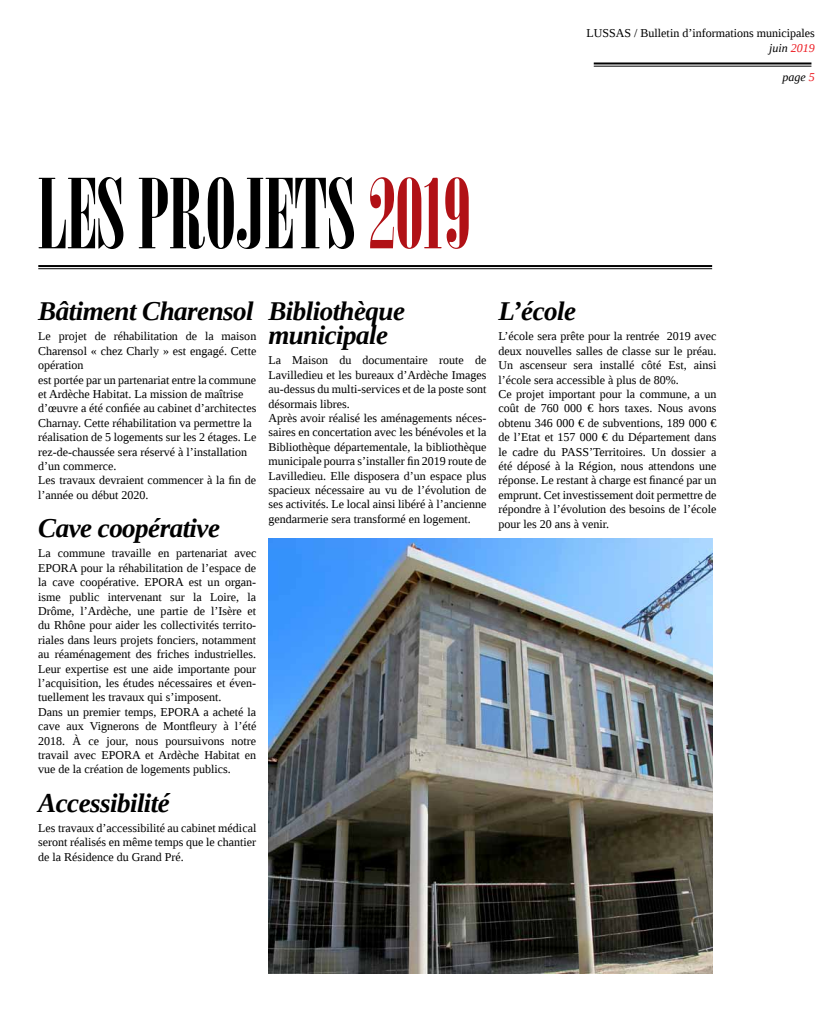
<style>
.page{position:relative;width:837px;height:1018px;background:#fff}
.page>*{position:absolute;margin:0;border:0;box-sizing:border-box;transform-origin:0 0}
.t1{font:96px "Bodoni MT Poster Compressed";color:#000}
.t2{font:italic 700 27px/24px "Liberation Serif";letter-spacing:-.02em;color:#000}
.t3{font:12px/14.4px "Liberation Serif";color:#000}
.t4{font:italic 12px "Liberation Serif";color:#000}
.s1{font-style:italic}
.s2{font-style:italic;color:#ed1d24}
.s3{color:#ed1d24}
.s4{color:#b11116}
</style>
<div class="page">
<hr style="left:38px;top:265px;width:673px;height:2px;background:#000">
<hr style="left:38px;top:268px;width:673px;height:1px;background:#000">
<hr style="left:593px;top:62px;width:218px;height:2px;background:#000">
<hr style="left:593px;top:66px;width:218px;height:1px;background:#000">
<img style="left:268px;top:539px;width:443px;height:434px">
<p class="t3" style="left:586px;top:26px;width:230px;text-align:right">LUSSAS / Bulletin d’informations municipales <span class="s1">juin</span> <span class="s2">2019</span></p>
<p class="t4" style="left:782px;top:69px;width:34px">page <span class="s3">5</span></p>
<h1 class="t1" style="left:38px;top:159px;width:433px">LES PROJETS <span class="s4">2019</span></h1>
<h2 class="t2" style="left:38px;top:299px;width:217px">Bâtiment Charensol</h2>
<p class="t3" style="left:38px;top:329px;width:219px">Le projet de réhabilitation de la maison Charensol « chez Charly » est engagé. Cette opération<br>est portée par un partenariat entre la commune et Ardèche Habitat. La mission de maîtrise d’œuvre a été confiée au cabinet d’architectes Charnay. Cette réhabilitation va permettre la réalisation de 5 logements sur les 2 étages. Le rez-de-chaussée sera réservé à l’installation d’un commerce.<br>Les travaux devraient commencer à la fin de l’année ou début 2020.</p>
<h2 class="t2" style="left:38px;top:516px;width:183px">Cave coopérative</h2>
<p class="t3" style="left:38px;top:546px;width:219px">La commune travaille en partenariat avec EPORA pour la réhabilitation de l’espace de la cave coopérative. EPORA est un organ&shy;isme public intervenant sur la Loire, la Drôme, l’Ardèche, une partie de l’Isère et du Rhône pour aider les collectivités territo&shy;riales dans leurs projets fonciers, notamment au réaménagement des friches industrielles.<br>Leur expertise est une aide importante pour l’acquisition, les études nécessaires et éven&shy;tuellement les travaux qui s’imposent.<br>Dans un premier temps, EPORA a acheté la cave aux Vignerons de Montfleury à l’été 2018. à ce jour, nous poursuivons notre travail avec EPORA et Ardèche Habitat en vue de la création de logements publics.</p>
<h2 class="t2" style="left:38px;top:790px;width:133px">Accessibilité</h2>
<p class="t3" style="left:38px;top:820px;width:219px;text-align:justify">Les travaux d’accessibilité au cabinet médical seront réalisés en même temps que le chantier de la Résidence du Grand Pré.</p>
<h2 class="t2" style="left:268px;top:299px;width:138px">Bibliothèque municipale</h2>
<p class="t3" style="left:268px;top:353px;width:219px">La Maison du documentaire route de Lavilledieu et les bureaux d’Ardèche Images au-dessus du multi-services et de la poste sont désormais libres.<br>Après avoir réalisé les aménagements néces&shy;saires en concertation avec les bénévoles et la Bibliothèque départementale, la bibliothèque municipale pourra s’installer fin 2019 route de Lavilledieu. Elle disposera d’un espace plus spacieux nécessaire au vu de l’évolution de ses activités. Le local ainsi libéré à l’ancienne gendarmerie sera transformé en logement.</p>
<h2 class="t2" style="left:498px;top:299px;width:79px">L’école</h2>
<p class="t3" style="left:498px;top:329px;width:219px">L’école sera prête pour la rentrée 2019 avec deux nouvelles salles de classe sur le préau.<br>Un ascenseur sera installé côté Est, ainsi l’école sera accessible à plus de 80%.<br>Ce projet important pour la commune, a un coût de 760 000 € hors taxes. Nous avons obtenu 346 000 € de subventions, 189 000 € de l’Etat et 157 000 € du Département dans le cadre du PASS’Territoires. Un dossier a été déposé à la Région, nous attendons une réponse. Le restant à charge est financé par un emprunt. Cet investissement doit permettre de répondre à l’évolution des besoins de l’école pour les 20 ans à venir.</p>
</div>
